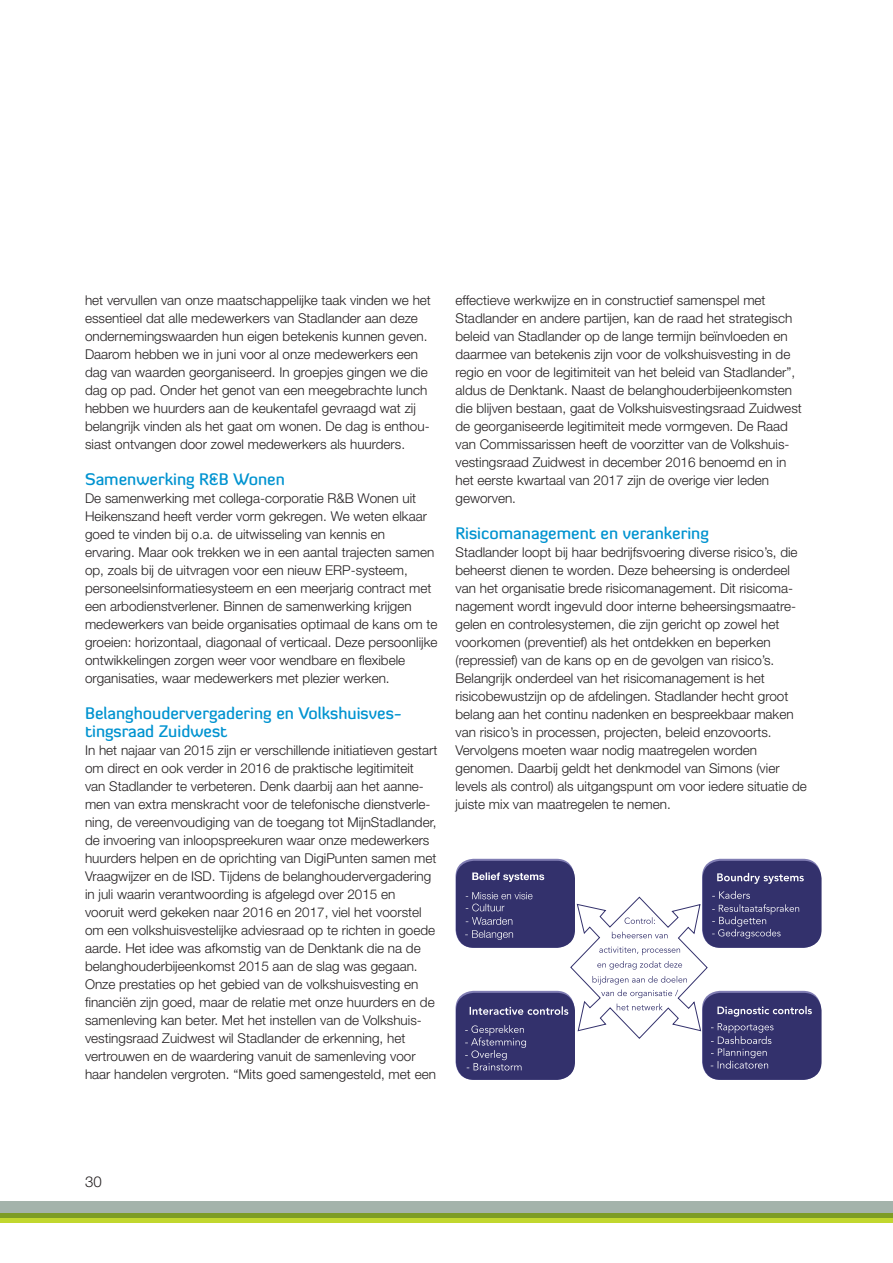
<style>
.page{position:relative;width:893px;height:1263px;background:#fff}
.page>*{position:absolute;margin:0;border:0;box-sizing:border-box;transform-origin:0 0}
.t1{font:500 16.5px/18px "Diavlo";color:#0093d0}
.t2{font:300 15px "Helvetica Neue";color:#231f20}
.t3{font:300 13.5px/18px "Helvetica Neue";color:#231f20}
</style>
<div class="page">
<div style="left:0;top:1201px;width:893px;height:17px;background:#a4b3ab"></div>
<div style="left:0;top:1218px;width:893px;height:5px;background:#c1d72f"></div>
<div style="left:0;top:1213px;width:893px;height:5px;background:#7d9c26"></div>
<div style="left:456px;top:993px;width:119px;height:87px;background:#33316c;border-radius:18px"></div>
<svg style="left:455px;top:859px;width:119px;height:89px"></svg>
<div style="left:456px;top:861px;width:119px;height:87px;background:#33316c;border-radius:18px"></div>
<svg style="left:702px;top:859px;width:119px;height:89px"></svg>
<div style="left:702px;top:861px;width:119px;height:87px;background:#33316c;border-radius:18px"></div>
<div style="left:702px;top:993px;width:119px;height:87px;background:#33316c;border-radius:18px"></div>
<svg style="left:472px;top:872px;width:72px;height:10px"></svg>
<svg style="left:717px;top:873px;width:87px;height:11px"></svg>
<svg style="left:465px;top:891px;width:347px;height:179px"></svg>
<p class="t3" style="left:85px;top:293px;width:347px">het vervullen van onze maatschappelijke taak vinden we het essentieel dat alle medewerkers van Stadlander aan deze ondernemingswaarden hun eigen betekenis kunnen geven.<br>Daarom hebben we in juni voor al onze medewerkers een dag van waarden georganiseerd. In groepjes gingen we die dag op pad. Onder het genot van een meegebrachte lunch hebben we huurders aan de keukentafel gevraagd wat zij belangrijk vinden als het gaat om wonen. De dag is enthou&shy;siast ontvangen door zowel medewerkers als huurders.</p>
<p class="t1" style="left:85px;top:472px;width:201px">Samenwerking R&amp;B Wonen</p>
<p class="t3" style="left:85px;top:491px;width:354px">De samenwerking met collega-corporatie R&amp;B Wonen uit Heikenszand heeft verder vorm gekregen. We weten elkaar goed te vinden bij o.a. de uitwisseling van kennis en ervaring. Maar ook trekken we in een aantal trajecten samen op, zoals bij de uitvragen voor een nieuw ERP-systeem, personeelsinformatiesysteem en een meerjarig contract met een arbodienstverlener. Binnen de samenwerking krijgen medewerkers van beide organisaties optimaal de kans om te groeien: horizontaal, diagonaal of verticaal. Deze persoonlijke ontwikkelingen zorgen weer voor wendbare en flexibele organisaties, waar medewerkers met plezier werken.</p>
<p class="t1" style="left:85px;top:706px;width:319px">Belanghoudervergadering en Volkshuisves&shy;tingsraad Zuidwest</p>
<p class="t3" style="left:85px;top:743px;width:354px">In het najaar van 2015 zijn er verschillende initiatieven gestart om direct en ook verder in 2016 de praktische legitimiteit van Stadlander te verbeteren. Denk daarbij aan het aanne&shy;men van extra menskracht voor de telefonische dienstverle&shy;ning, de vereenvoudiging van de toegang tot MijnStadlander, de invoering van inloopspreekuren waar onze medewerkers huurders helpen en de oprichting van DigiPunten samen met Vraagwijzer en de ISD. Tijdens de belanghoudervergadering in juli waarin verantwoording is afgelegd over 2015 en vooruit werd gekeken naar 2016 en 2017, viel het voorstel om een volkshuisvestelijke adviesraad op te richten in goede aarde. Het idee was afkomstig van de Denktank die na de belanghouderbijeenkomst 2015 aan de slag was gegaan.<br>Onze prestaties op het gebied van de volkshuisvesting en financiën zijn goed, maar de relatie met onze huurders en de samenleving kan beter. Met het instellen van de Volkshuis&shy;vestingsraad Zuidwest wil Stadlander de erkenning, het vertrouwen en de waardering vanuit de samenleving voor haar handelen vergroten. “Mits goed samengesteld, met een</p>
<p class="t3" style="left:455px;top:293px;width:348px">effectieve werkwijze en in constructief samenspel met Stadlander en andere partijen, kan de raad het strategisch beleid van Stadlander op de lange termijn beïnvloeden en daarmee van betekenis zijn voor de volkshuisvesting in de regio en voor de legitimiteit van het beleid van Stadlander”, aldus de Denktank. Naast de belanghouderbijeenkomsten die blijven bestaan, gaat de Volkshuisvestingsraad Zuidwest de georganiseerde legitimiteit mede vormgeven. De Raad van Commissarissen heeft de voorzitter van de Volkshuis&shy;vestingsraad Zuidwest in december 2016 benoemd en in het eerste kwartaal van 2017 zijn de overige vier leden geworven.</p>
<p class="t1" style="left:455px;top:526px;width:255px">Risicomanagement en verankering</p>
<p class="t3" style="left:455px;top:545px;width:353px">Stadlander loopt bij haar bedrijfsvoering diverse risico’s, die beheerst dienen te worden. Deze beheersing is onderdeel van het organisatie brede risicomanagement. Dit risicoma&shy;nagement wordt ingevuld door interne beheersingsmaatre&shy;gelen en controlesystemen, die zijn gericht op zowel het voorkomen (preventief) als het ontdekken en beperken (repressief) van de kans op en de gevolgen van risico’s.<br>Belangrijk onderdeel van het risicomanagement is het risicobewustzijn op de afdelingen. Stadlander hecht groot belang aan het continu nadenken en bespreekbaar maken van risico’s in processen, projecten, beleid enzovoorts.<br>Vervolgens moeten waar nodig maatregelen worden genomen. Daarbij geldt het denkmodel van Simons (vier levels als control) als uitgangspunt om voor iedere situatie de juiste mix van maatregelen te nemen.</p>
<p class="t2" style="left:85px;top:1176px;width:18px">30</p>
</div>
